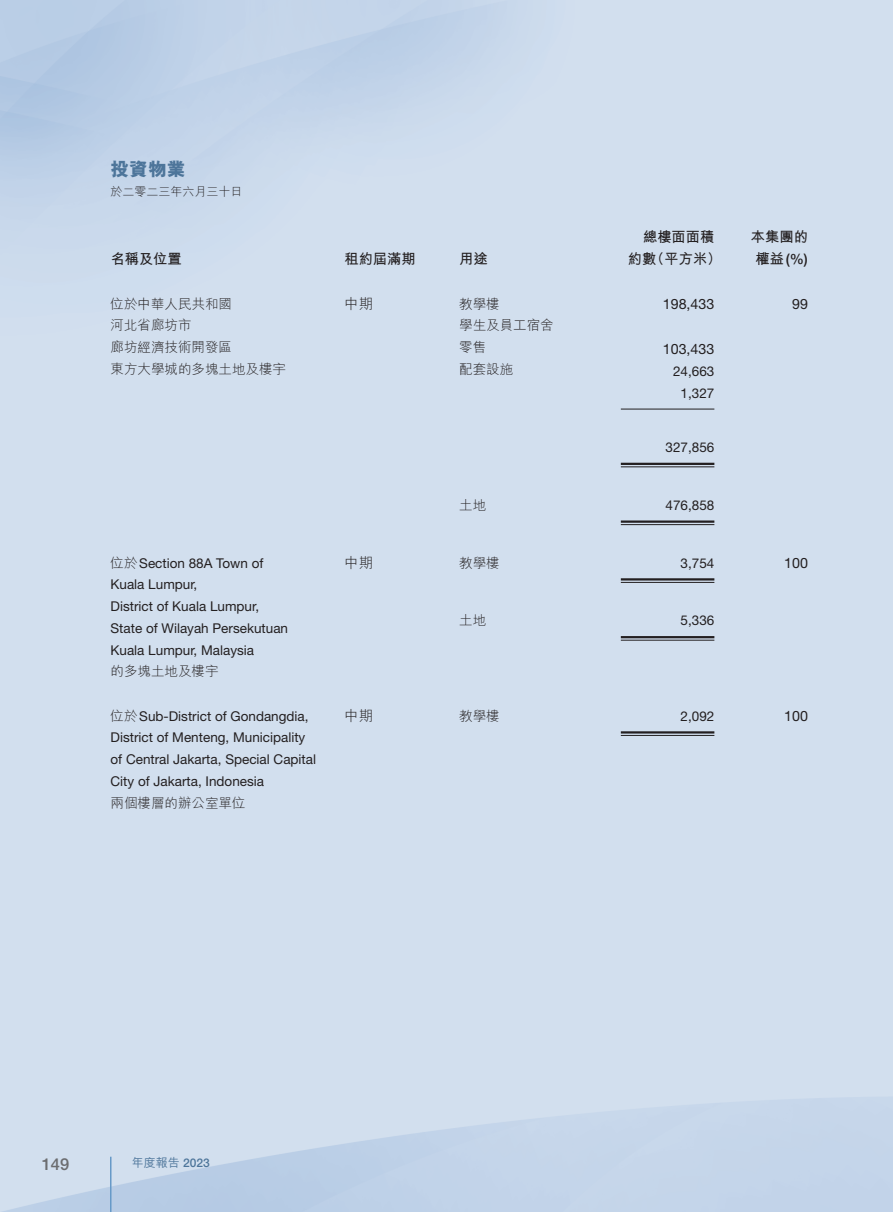
<style>
.page{position:relative;width:893px;height:1212px;background:#fff}
.page>*{position:absolute;margin:0;border:0;box-sizing:border-box;transform-origin:0 0}
.t1{font:800 18.75px "M Hei HK";color:#4d759a}
.t2{font:500 16.5px "Helvetica Neue LT Std";color:#6c6d70}
._50_Table_Body{font:700 14.25px "M Hei HK";color:#231f20}
._50_Table_Body-2{font:14.25px "Helvetica Neue LT Std";color:#231f20}
._50_Table_Body-3{font:300 14.25px "M Hei HK";color:#231f20}
._50_Table_Body-4{font:500 14.25px "Helvetica Neue LT Std";color:#231f20}
.t3{font:13.5px "Helvetica Neue LT Std";color:#231f20}
.t4{font:300 13.5px "M Hei HK";color:#231f20}
.t5{font:300 12px "M Hei HK";color:#231f20}
.t6{font:500 12px "M Hei HK";color:#4d759a}
.s1{font-family:"M Hei HK";font-weight:300}
.s2{font-family:"M Hei HK";font-weight:700}
.s3{font-family:"Helvetica Neue LT Std"}
</style>
<div class="page">
<hr style="left:110px;top:1157px;width:2px;height:55px;background:#679ac8">
<hr style="left:621px;top:409px;width:93px;height:1px;background:#231f20">
<hr style="left:621px;top:463px;width:93px;height:2px;background:#231f20">
<hr style="left:621px;top:466px;width:93px;height:1px;background:#231f20">
<hr style="left:621px;top:520px;width:93px;height:3px;background:#231f20">
<hr style="left:621px;top:524px;width:93px;height:1px;background:#231f20">
<hr style="left:621px;top:578px;width:93px;height:2px;background:#231f20">
<hr style="left:621px;top:582px;width:93px;height:1px;background:#231f20">
<hr style="left:621px;top:636px;width:93px;height:2px;background:#231f20">
<hr style="left:621px;top:640px;width:93px;height:1px;background:#231f20">
<hr style="left:621px;top:731px;width:93px;height:2px;background:#231f20">
<hr style="left:621px;top:735px;width:93px;height:1px;background:#231f20">
<h1 class="t1" style="left:111px;top:160px;width:76px">投資物業</h1>
<p class="t5" style="left:111px;top:186px;width:134px">於二零二三年六月三十日</p>
<p class="_50_Table_Body" style="left:111px;top:249px;width:73px">名稱及位置</p>
<p class="t4" style="left:111px;top:297px;width:123px">位於中華人民共和國</p>
<p class="t4" style="left:111px;top:319px;width:82px">河北省廊坊市</p>
<p class="t4" style="left:111px;top:340px;width:123px">廊坊經濟技術開發區</p>
<p class="t4" style="left:111px;top:362px;width:177px">東方大學城的多塊土地及樓宇</p>
<p class="_50_Table_Body" style="left:344px;top:249px;width:73px">租約屆滿期</p>
<p class="_50_Table_Body-3" style="left:344px;top:297px;width:30px">中期</p>
<p class="_50_Table_Body" style="left:459px;top:249px;width:30px">用途</p>
<p class="t4" style="left:459px;top:297px;width:42px">教學樓</p>
<p class="t4" style="left:459px;top:319px;width:96px">學生及員工宿舍</p>
<p class="t4" style="left:459px;top:340px;width:28px">零售</p>
<p class="t4" style="left:459px;top:362px;width:55px">配套設施</p>
<p class="t3" style="left:111px;top:555px;width:154px"><span class="s1">位於</span>Section 88A Town of</p>
<p class="t3" style="left:111px;top:576px;width:88px">Kuala Lumpur,</p>
<p class="t3" style="left:111px;top:598px;width:150px">District of Kuala Lumpur,</p>
<p class="t3" style="left:111px;top:620px;width:179px">State of Wilayah Persekutuan</p>
<p class="t3" style="left:111px;top:642px;width:145px">Kuala Lumpur, Malaysia</p>
<p class="t4" style="left:111px;top:664px;width:110px">的多塊土地及樓宇</p>
<p class="t3" style="left:111px;top:708px;width:199px"><span class="s1">位於</span>Sub-District of Gondangdia,</p>
<p class="t3" style="left:111px;top:729px;width:196px">District of Menteng, Municipality</p>
<p class="t3" style="left:111px;top:751px;width:207px">of Central Jakarta, Special Capital</p>
<p class="t3" style="left:111px;top:773px;width:155px">City of Jakarta, Indonesia</p>
<p class="t4" style="left:111px;top:796px;width:137px">兩個樓層的辦公室單位</p>
<p class="_50_Table_Body-3" style="left:344px;top:556px;width:30px">中期</p>
<p class="_50_Table_Body-3" style="left:344px;top:709px;width:30px">中期</p>
<p class="t4" style="left:459px;top:498px;width:28px">土地</p>
<p class="t4" style="left:459px;top:556px;width:42px">教學樓</p>
<p class="t4" style="left:459px;top:613px;width:28px">土地</p>
<p class="t4" style="left:459px;top:709px;width:42px">教學樓</p>
<p class="_50_Table_Body" style="left:643px;top:226px;width:73px">總樓面面積</p>
<p class="_50_Table_Body" style="left:650px;top:249px;width:73px">（平方米(</p>
<p class="_50_Table_Body" style="left:628px;top:249px;width:30px">約數</p>
<p class="_50_Table_Body-2" style="left:663px;top:296px;width:53px">198,433</p>
<p class="_50_Table_Body-2" style="left:663px;top:341px;width:53px">103,433</p>
<p class="t3" style="left:673px;top:363px;width:43px">24,663</p>
<p class="t3" style="left:681px;top:385px;width:35px">1,327</p>
<p class="t3" style="left:666px;top:439px;width:50px">327,856</p>
<p class="t3" style="left:666px;top:497px;width:50px">476,858</p>
<p class="t3" style="left:681px;top:555px;width:35px">3,754</p>
<p class="t3" style="left:681px;top:612px;width:35px">5,336</p>
<p class="t3" style="left:681px;top:708px;width:35px">2,092</p>
<p class="_50_Table_Body" style="left:751px;top:226px;width:59px">本集團的</p>
<p class="_50_Table_Body-4" style="left:755px;top:251px;width:54px"><span class="s2">權益</span> %) (</p>
<p class="_50_Table_Body-2" style="left:792px;top:296px;width:17px">99</p>
<p class="_50_Table_Body-2" style="left:784px;top:555px;width:25px">100</p>
<p class="_50_Table_Body-2" style="left:784px;top:708px;width:25px">100</p>
<p class="t2" style="left:42px;top:1155px;width:29px">149</p>
<p class="t6" style="left:132px;top:1154px;width:80px">年度報告 <span class="s3">2023</span></p>
</div>
